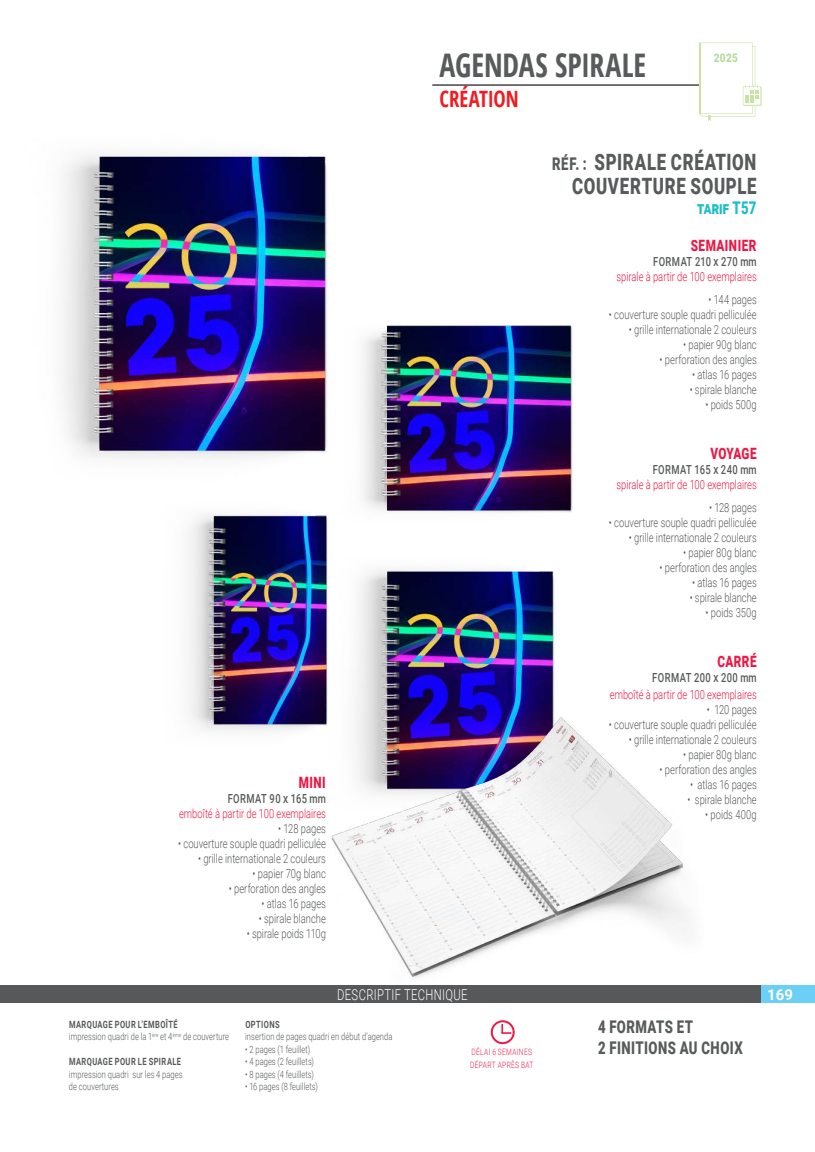
<style>
.page{position:relative;width:815px;height:1152px;background:#fff}
.page>*{position:absolute;margin:0;border:0;box-sizing:border-box;transform-origin:0 0}
.t1{font:700 condensed 32.5px "Open Sans";color:#585b5b;scale:.92 1}
.t2{font:900 22.5px/23.8px "Roboto";letter-spacing:.04em;color:#585b5b;text-align:right;scale:.75 1}
.t3{font:700 condensed 22.5px "Open Sans";color:#ee1d23;scale:.92 1}
.t4{font:900 17.5px/21px "Roboto";letter-spacing:.035em;color:#585b5b;scale:.75 1}
.t5{font:900 17.5px "Roboto";letter-spacing:.015em;color:#1ebdcb;scale:.75 1}
.t6{font:900 15.62px "Roboto";letter-spacing:.04em;color:#ed1845;scale:.75 1}
.t7{font:300 15px "Roboto";letter-spacing:.03em;color:#fff;scale:.75 1}
.t8{font:700 15px "Roboto";color:#fff}
.t9{font:300 12.5px "Roboto";color:#585b5b;scale:.75 1}
.t10{font:300 12.5px "Roboto";color:#ed1845;scale:.75 1}
.t11{font:500 12.5px "Roboto";letter-spacing:.04em;color:#585b5b;scale:.75 1}
.t12{font:900 11.75px "Roboto";color:#b6da9c;scale:.85 1}
.t13{font:300 10px/12.5px "Roboto";letter-spacing:.01em;color:#585b5b;scale:.75 1}
.t14{font:700 10px "Roboto";letter-spacing:.055em;color:#585b5b;scale:.75 1}
.t15{font:300 8.75px/12.5px "Roboto";letter-spacing:.06em;color:#ed1845;scale:.75 1}
.s1{font-size:17.5px}
.s2{font-weight:700}
</style>
<div class="page">
<hr style="left:432px;top:84px;width:295px;height:2px;background:#231f20">
<div style="left:18px;top:985px;width:744px;height:18px;background:#57585a"></div>
<div style="left:762px;top:985px;width:53px;height:18px;background:#6bcff6"></div>
<svg style="left:699px;top:43px;width:63px;height:79px"></svg>
<div style="left:704px;top:47px;width:44px;height:21px;background:#fff"></div>
<div style="left:0;top:985px;width:18px;height:18px;background:#57585a"></div>
<img style="left:63px;top:152px;width:264px;height:269px">
<img style="left:363px;top:325px;width:210px;height:188px">
<img style="left:67px;top:421px;width:261px;height:310px">
<img style="left:356px;top:569px;width:199px;height:138px">
<img style="left:317px;top:707px;width:371px;height:271px">
<div style="left:491px;top:1020px;width:24px;height:24px;border:2px solid #ed1845;border-radius:50%"></div>
<svg style="left:501px;top:1024px;width:10px;height:9px"></svg>
<p class="t6" style="left:299px;top:771px;width:37px">MINI</p>
<p class="t11" style="left:228px;top:790px;width:132px">FORMAT 90 x 165 mm</p>
<p class="t10" style="left:179px;top:805px;width:197px">emboîté à partir de 100 exemplaires</p>
<p class="t9" style="left:278px;top:820px;width:65px">• 128 pages</p>
<p class="t9" style="left:178px;top:835px;width:199px">• couverture souple quadri pelliculée</p>
<p class="t9" style="left:198px;top:850px;width:172px">• grille internationale 2 couleurs</p>
<p class="t9" style="left:253px;top:865px;width:99px">• papier 70g blanc</p>
<p class="t9" style="left:229px;top:880px;width:131px">• perforation des angles</p>
<p class="t9" style="left:262px;top:895px;width:87px">• atlas 16 pages</p>
<p class="t9" style="left:259px;top:910px;width:91px">• spirale blanche</p>
<p class="t9" style="left:247px;top:925px;width:107px">• spirale poids 110g</p>
<h1 class="t1" style="left:440px;top:43px;width:226px">AGENDAS SPIRALE</h1>
<h2 class="t3" style="left:440px;top:83px;width:88px">CRÉATION</h2>
<p class="t12" style="left:714px;top:49px;width:30px">2025</p>
<h2 class="t2" style="left:552px;top:149px;width:274px"><span class="s1">RÉF. :</span> SPIRALE CRÉATION<br>COUVERTURE SOUPLE</h2>
<h3 class="t5" style="left:697px;top:195px;width:81px">tarif T57</h3>
<p class="t6" style="left:691px;top:235px;width:89px">SEMAINIER</p>
<p class="t11" style="left:653px;top:253px;width:140px">FORMAT 210 x 270 mm</p>
<p class="t10" style="left:616px;top:268px;width:189px">spirale à partir de 100 exemplaires</p>
<p class="t9" style="left:709px;top:291px;width:66px">• 144 pages</p>
<p class="t9" style="left:609px;top:306px;width:199px">• couverture souple quadri pelliculée</p>
<p class="t9" style="left:629px;top:321px;width:172px">• grille internationale 2 couleurs</p>
<p class="t9" style="left:683px;top:336px;width:100px">• papier 90g blanc</p>
<p class="t9" style="left:660px;top:351px;width:131px">• perforation des angles</p>
<p class="t9" style="left:692px;top:366px;width:87px">• atlas 16 pages</p>
<p class="t9" style="left:690px;top:381px;width:91px">• spirale blanche</p>
<p class="t9" style="left:705px;top:396px;width:70px">• poids 500g</p>
<p class="t6" style="left:711px;top:442px;width:63px">VOYAGE</p>
<p class="t11" style="left:653px;top:461px;width:140px">FORMAT 165 x 240 mm</p>
<p class="t10" style="left:616px;top:476px;width:189px">spirale à partir de 100 exemplaires</p>
<p class="t9" style="left:709px;top:498px;width:65px">• 128 pages</p>
<p class="t9" style="left:609px;top:513px;width:199px">• couverture souple quadri pelliculée</p>
<p class="t9" style="left:629px;top:528px;width:172px">• grille internationale 2 couleurs</p>
<p class="t9" style="left:683px;top:543px;width:100px">• papier 80g blanc</p>
<p class="t9" style="left:660px;top:558px;width:131px">• perforation des angles</p>
<p class="t9" style="left:692px;top:573px;width:87px">• atlas 16 pages</p>
<p class="t9" style="left:690px;top:588px;width:91px">• spirale blanche</p>
<p class="t9" style="left:706px;top:603px;width:70px">• poids 350g</p>
<p class="t6" style="left:717px;top:650px;width:54px">CARRÉ</p>
<p class="t11" style="left:652px;top:668px;width:141px">FORMAT 200 x 200 mm</p>
<p class="t10" style="left:610px;top:686px;width:197px">emboîté à partir de 100 exemplaires</p>
<p class="t9" style="left:707px;top:701px;width:68px">• 120 pages</p>
<p class="t9" style="left:609px;top:716px;width:199px">• couverture souple quadri pelliculée</p>
<p class="t9" style="left:629px;top:731px;width:172px">• grille internationale 2 couleurs</p>
<p class="t9" style="left:683px;top:746px;width:100px">• papier 80g blanc</p>
<p class="t9" style="left:660px;top:761px;width:131px">• perforation des angles</p>
<p class="t9" style="left:690px;top:776px;width:91px">• atlas 16 pages</p>
<p class="t9" style="left:687px;top:791px;width:94px">• spirale blanche</p>
<p class="t9" style="left:705px;top:806px;width:70px">• poids 400g</p>
<p class="t13" style="left:69px;top:1017px;width:215px"><span class="s2">MARQUAGE POUR L’EMBOÎTÉ<br></span>impression quadri de la 1<sup>ère</sup> et 4<sup>ème</sup> de couverture</p>
<p class="t14" style="left:69px;top:1054px;width:151px">MARQUAGE POUR LE SPIRALE</p>
<p class="t13" style="left:69px;top:1067px;width:153px">impression quadri sur les 4 pages de couvertures</p>
<p class="t7" style="left:337px;top:983px;width:176px">DESCRIPTIF TECHNIQUE</p>
<p class="t14" style="left:245px;top:1017px;width:47px">OPTIONS</p>
<p class="t13" style="left:245px;top:1030px;width:198px">insertion de pages quadri en début d’agenda</p>
<p class="t13" style="left:245px;top:1042px;width:88px">• 2 pages (1 feuillet)</p>
<p class="t13" style="left:245px;top:1055px;width:93px">• 4 pages (2 feuillets)</p>
<p class="t13" style="left:245px;top:1067px;width:93px">• 8 pages (4 feuillets)</p>
<p class="t13" style="left:245px;top:1080px;width:98px">• 16 pages (8 feuillets)</p>
<p class="t15" style="left:470px;top:1045px;width:86px">DÉLAI 6 SEMAINES<br>DÉPART APRÈS BAT</p>
<h3 class="t4" style="left:598px;top:1016px;width:194px">4 FORMATS ET<br>2 FINITIONS AU CHOIX</h3>
<p class="t8" style="left:767px;top:984px;width:27px">169</p>
</div>
